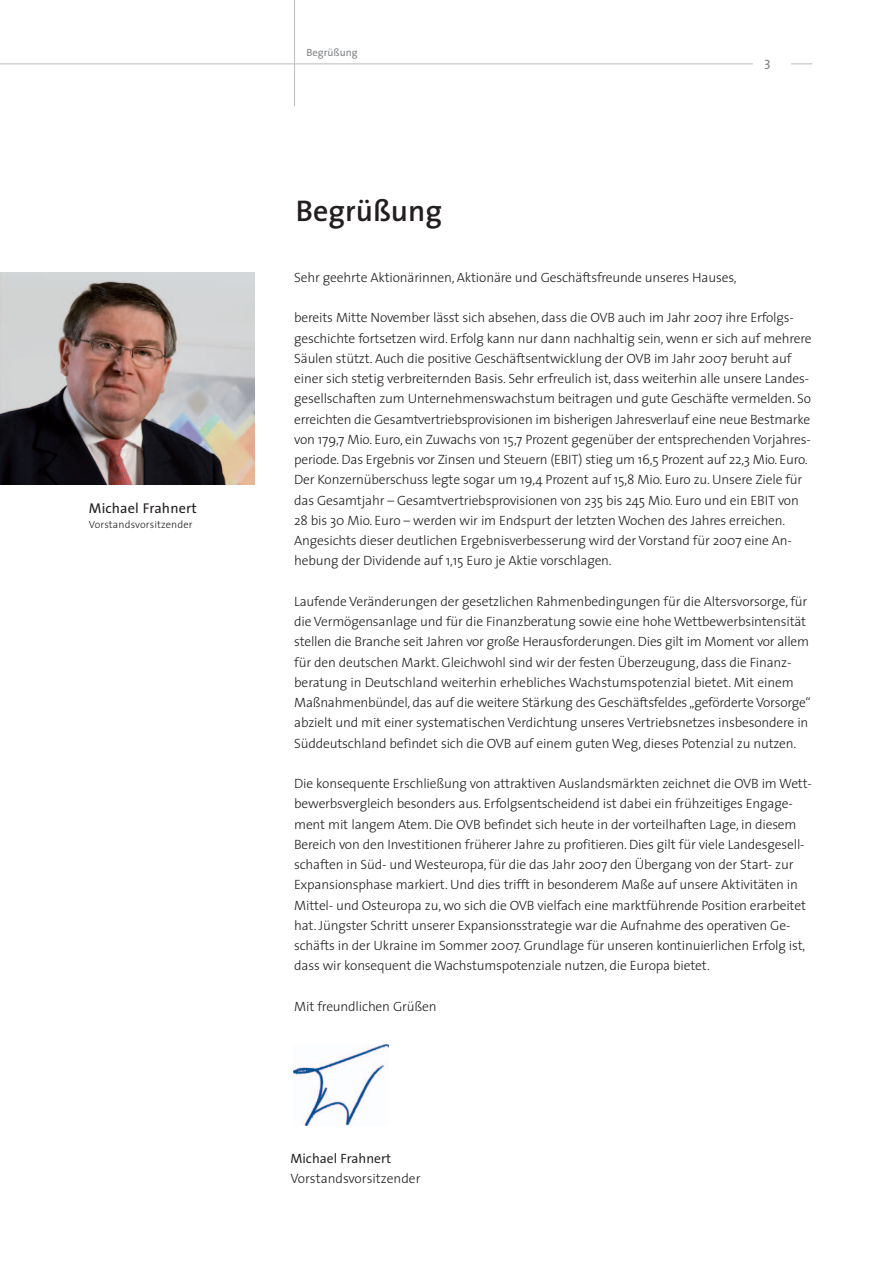
<style>
.page{position:relative;width:893px;height:1263px;background:#fff}
.page>*{position:absolute;margin:0;border:0;box-sizing:border-box;transform-origin:0 0}
.t1{font:600 30px "The Sans";color:#231f20}
.t2{font:14.25px "The Sans";letter-spacing:.01em;color:#231f20}
.t3{font:300 13.5px/20.2px "The Sans";letter-spacing:-.015em;color:#231f20}
.t4{font:13.5px "The Sans Office";color:#231f20}
.t5{font:13.5px "The Sans Caps";color:#808285}
.t6{font:300 10.5px "The Sans";letter-spacing:.01em;color:#231f20}
.t7{font:10.5px "The Sans";color:#808285}
</style>
<div class="page">
<svg style="left:791px;top:63px;width:21px;height:1px"></svg>
<hr style="left:294px;top:0;width:1px;height:106px;background:#bcbdc0">
<img style="left:294px;top:1045px;width:95px;height:81px">
<img style="left:0;top:272px;width:254px;height:213px">
<hr style="left:0;top:63px;width:752px;height:1px;background:#bcbdc0">
<p class="t2" style="left:89px;top:502px;width:110px">Michael Frahnert</p>
<p class="t6" style="left:89px;top:520px;width:105px">Vorstandsvorsitzender</p>
<p class="t7" style="left:306px;top:48px;width:53px">Begrüßung</p>
<h1 class="t1" style="left:296px;top:199px;width:148px">Begrüßung</h1>
<p class="t5" style="left:764px;top:56px;width:8px">3</p>
<p class="t3" style="left:294px;top:268px;width:444px">Sehr geehrte Aktionärinnen, Aktionäre und Geschäftsfreunde unseres Hauses,</p>
<p class="t3" style="left:294px;top:309px;width:519px">bereits Mitte November lässt sich absehen, dass die OVB auch im Jahr 2007 ihre Erfolgs&shy;geschichte fortsetzen wird. Erfolg kann nur dann nachhaltig sein, wenn er sich auf mehrere Säulen stützt. Auch die positive Geschäftsentwicklung der OVB im Jahr 2007 beruht auf einer sich stetig verbreiternden Basis. Sehr erfreulich ist, dass weiterhin alle unsere Landes&shy;gesellschaften zum Unternehmenswachstum beitragen und gute Geschäfte vermelden. So erreichten die Gesamtvertriebsprovisionen im bisherigen Jahresverlauf eine neue Bestmarke von 179,7 Mio. Euro, ein Zuwachs von 15,7 Prozent gegenüber der entsprechenden Vorjahres&shy;periode. Das Ergebnis vor Zinsen und Steuern (EBIT) stieg um 16,5 Prozent auf 22,3 Mio. Euro.<br>Der Konzernüberschuss legte sogar um 19,4 Prozent auf 15,8 Mio. Euro zu. Unsere Ziele für das Gesamtjahr – Gesamtvertriebsprovisionen von 235 bis 245 Mio. Euro und ein EBIT von 28 bis 30 Mio. Euro – werden wir im Endspurt der letzten Wochen des Jahres erreichen.<br>Angesichts dieser deutlichen Ergebnisverbesserung wird der Vorstand für 2007 eine An&shy;hebung der Dividende auf 1,15 Euro je Aktie vorschlagen.</p>
<p class="t3" style="left:294px;top:592px;width:518px">Laufende Veränderungen der gesetzlichen Rahmenbedingungen für die Altersvorsorge, für die Vermögensanlage und für die Finanzberatung sowie eine hohe Wettbewerbsintensität stellen die Branche seit Jahren vor große Herausforderungen. Dies gilt im Moment vor allem für den deutschen Markt. Gleichwohl sind wir der festen Überzeugung, dass die Finanz&shy;beratung in Deutschland weiterhin erhebliches Wachstumspotenzial bietet. Mit einem Maßnahmenbündel, das auf die weitere Stärkung des Geschäftsfeldes „geförderte Vorsorge“ abzielt und mit einer systematischen Verdichtung unseres Vertriebsnetzes insbesondere in Süddeutschland befindet sich die OVB auf einem guten Weg, dieses Potenzial zu nutzen.</p>
<p class="t3" style="left:294px;top:775px;width:519px">Die konsequente Erschließung von attraktiven Auslandsmärkten zeichnet die OVB im Wett&shy;bewerbsvergleich besonders aus. Erfolgsentscheidend ist dabei ein frühzeitiges Engage&shy;ment mit langem Atem. Die OVB befindet sich heute in der vorteilhaften Lage, in diesem Bereich von den Investitionen früherer Jahre zu profitieren. Dies gilt für viele Landesgesell&shy;schaften in Süd- und Westeuropa, für die das Jahr 2007 den Übergang von der Start- zur Expansionsphase markiert. Und dies trifft in besonderem Maße auf unsere Aktivitäten in Mittel- und Osteuropa zu, wo sich die OVB vielfach eine marktführende Position erarbeitet hat. Jüngster Schritt unserer Expansionsstrategie war die Aufnahme des operativen Ge&shy;schäfts in der Ukraine im Sommer 2007. Grundlage für unseren kontinuierlichen Erfolg ist, dass wir konsequent die Wachstumspotenziale nutzen, die Europa bietet.</p>
<p class="t3" style="left:294px;top:997px;width:144px">Mit freundlichen Grüßen</p>
<p class="t4" style="left:290px;top:1152px;width:102px">Michael Frahnert</p>
<p class="t3" style="left:290px;top:1169px;width:131px">Vorstandsvorsitzender</p>
</div>
